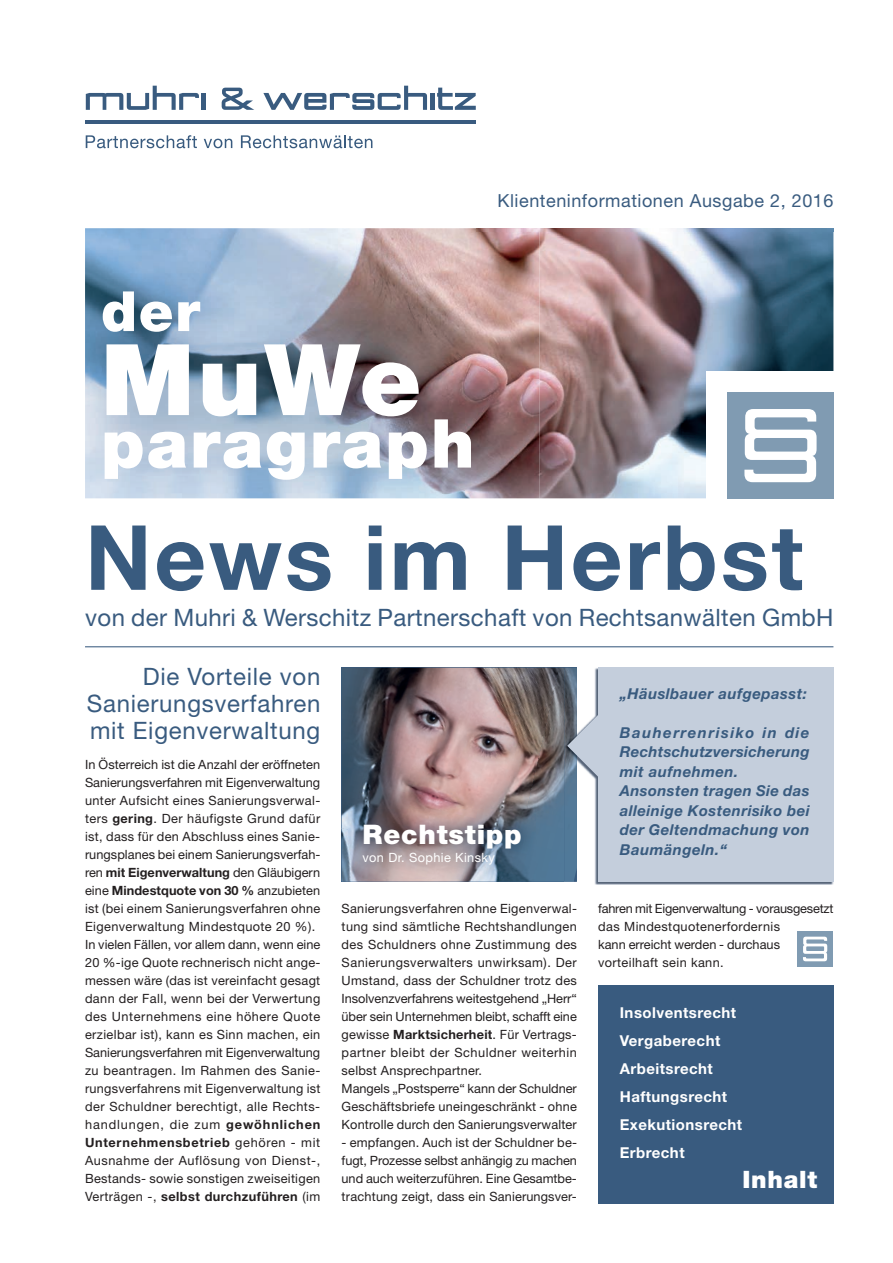
<style>
.page{position:relative;width:893px;height:1263px;background:#fff}
.page>*{position:absolute;margin:0;border:0;box-sizing:border-box;transform-origin:0 0}
.t1{font:900 99px "Helvetica Neue LT Pro";color:#fff}
.t2{font:700 90px "Helvetica Neue LT Pro";letter-spacing:.03em;color:#395b7f}
.t3{font:900 67.5px "Helvetica Neue LT Pro";letter-spacing:.03em;color:#fff}
.t4{font:900 55.5px "Helvetica Neue LT Pro";color:#fff}
.t5{font:900 27px "Helvetica Neue LT Pro";letter-spacing:.03em;color:#fff}
.t6{font:24px/27px "Helvetica Neue LT Pro";letter-spacing:.02em;color:#395b7f;text-align:justify}
.t7{font:900 24px "Helvetica Neue LT Pro";letter-spacing:.03em;color:#fff}
.t8{font:18px "Helvetica Neue LT Pro";letter-spacing:.03em;color:#395b7f}
.t9{font:italic 700 15px/19.5px "Helvetica Neue LT Pro";letter-spacing:.03em;color:#395b7f}
.t10{font:700 15px/28px "Helvetica Neue LT Pro";letter-spacing:.03em;color:#fff}
.t11{font:12.75px/18px "Helvetica Neue LT Pro";letter-spacing:.02em;color:#231f20}
.t12{font:12.75px/18px "Helvetica Neue LT Pro";color:#231f20}
.t13{font:12.75px "Helvetica Neue LT Pro";letter-spacing:.03em;color:#fff}
.s1{font-weight:700}
</style>
<div class="page">
<img style="left:539px;top:232px;width:294px;height:266px">
<hr style="left:202px;top:93px;width:4px;height:17px;background:#395b7f">
<svg style="left:222px;top:88px;width:32px;height:22px"></svg>
<div style="left:430px;top:93px;width:5px;height:17px;background:#395b7f"></div>
<svg style="left:437px;top:88px;width:39px;height:22px"></svg>
<svg style="left:86px;top:135px;width:111px;height:13px"></svg>
<svg style="left:204px;top:139px;width:28px;height:9px"></svg>
<svg style="left:241px;top:135px;width:131px;height:13px"></svg>
<hr style="left:86px;top:121px;width:390px;height:3px;background:#395b7f">
<svg style="left:86px;top:86px;width:113px;height:24px"></svg>
<svg style="left:263px;top:86px;width:164px;height:24px"></svg>
<img style="left:539px;top:228px;width:294px;height:4px">
<div style="left:706px;top:371px;width:127px;height:128px;background:#fff"></div>
<img style="left:85px;top:228px;width:454px;height:270px">
<div style="left:598px;top:985px;width:235px;height:218px;background:#395b7f"></div>
<div style="left:727px;top:392px;width:106px;height:107px;background:#809bb2"></div>
<svg style="left:744px;top:409px;width:73px;height:73px"></svg>
<hr style="left:85px;top:646px;width:748px;height:1px;background:#395b7f">
<div style="left:797px;top:931px;width:36px;height:36px;background:#809bb2"></div>
<svg style="left:803px;top:937px;width:24px;height:24px"></svg>
<img style="left:342px;top:668px;width:168px;height:160px">
<img style="left:510px;top:668px;width:54px;height:214px">
<img style="left:342px;top:828px;width:169px;height:54px">
<img style="left:593px;top:668px;width:240px;height:217px">
<img style="left:564px;top:668px;width:13px;height:214px">
<div style="left:598px;top:668px;width:235px;height:214px;background:#c4cedc"></div>
<svg style="left:567px;top:715px;width:31px;height:62px"></svg>
<img style="left:348px;top:809px;width:188px;height:69px">
<h3 class="t8" style="left:498px;top:189px;width:337px">Klienteninformationen Ausgabe 2, 2016</h3>
<h3 class="t4" style="left:101px;top:278px;width:100px">der</h3>
<h1 class="t1" style="left:101px;top:320px;width:322px">MuWe</h1>
<h3 class="t3" style="left:101px;top:403px;width:375px">paragraph</h3>
<h2 class="t2" style="left:85px;top:501px;width:720px">News im Herbst</h2>
<h3 class="t6" style="left:85px;top:603px;width:750px">von der Muhri &amp; Werschitz Partnerschaft von Rechtsanwälten GmbH</h3>
<h3 class="t6" style="left:87px;top:662px;width:235px;text-indent:56px">Die Vorteile von Sanierungsverfahren mit Eigenverwaltung</h3>
<p class="t11" style="left:85px;top:755px;width:237px">In Österreich ist die Anzahl der eröffneten Sanierungsverfahren mit Eigenverwaltung unter Aufsicht eines Sanierungsverwal&shy;ters <span class="s1">gering</span>. Der häufigste Grund dafür ist, dass für den Abschluss eines Sanie&shy;rungsplanes bei einem Sanierungsverfah&shy;ren <span class="s1">mit Eigenverwaltung</span> den Gläubigern eine <span class="s1">Mindestquote von 30 %</span> anzubieten ist (bei einem Sanierungsverfahren ohne Eigenverwaltung Mindestquote 20 %).<br>In vielen Fällen, vor allem dann, wenn eine 20 %-ige Quote rechnerisch nicht ange&shy;messen wäre (das ist vereinfacht gesagt dann der Fall, wenn bei der Verwertung des Unternehmens eine höhere Quote erzielbar ist), kann es Sinn machen, ein Sanierungsverfahren mit Eigenverwaltung zu beantragen. Im Rahmen des Sanie&shy;rungsverfahrens mit Eigenverwaltung ist der Schuldner berechtigt, alle Rechts&shy;handlungen, die zum <span class="s1">gewöhnlichen Unternehmensbetrieb</span> gehören - mit Ausnahme der Auflösung von Dienst-, Bestands- sowie sonstigen zweiseitigen Verträgen -, <span class="s1">selbst durchzuführen</span> (im</p>
<h3 class="t5" style="left:362px;top:818px;width:161px">Rechtstipp</h3>
<p class="t13" style="left:362px;top:850px;width:134px">von Dr. Sophie Kinsky</p>
<p class="t11" style="left:342px;top:899px;width:237px">Sanierungsverfahren ohne Eigenverwal&shy;tung sind sämtliche Rechtshandlungen des Schuldners ohne Zustimmung des Sanierungsverwalters unwirksam). Der Umstand, dass der Schuldner trotz des Insolvenzverfahrens weitestgehend „Herr“ über sein Unternehmen bleibt, schafft eine gewisse <span class="s1">Marktsicherheit</span>. Für Vertrags&shy;partner bleibt der Schuldner weiterhin selbst Ansprechpartner.<br>Mangels „Postsperre“ kann der Schuldner Geschäftsbriefe uneingeschränkt - ohne Kontrolle durch den Sanierungsverwalter</p>
<p class="t11" style="left:342px;top:1133px;width:237px;text-align:justify">- empfangen. Auch ist der Schuldner be&shy;fugt, Prozesse selbst anhängig zu machen und auch weiterzuführen. Eine Gesamtbe&shy;trachtung zeigt, dass ein Sanierungsver-</p>
<p class="t9" style="left:620px;top:683px;width:189px">„Häuslbauer aufgepasst:</p>
<p class="t9" style="left:620px;top:722px;width:191px">Bauherrenrisiko in die<br>Rechtschutzversicherung mit aufnehmen.<br>Ansonsten tragen Sie das alleinige Kostenrisiko bei der Geltendmachung von<br>Baumängeln.“</p>
<p class="t12" style="left:598px;top:899px;width:237px">fahren mit Eigenverwaltung - vorausgesetzt das Mindestquotenerfordernis<br>kann erreicht werden - durchaus vorteilhaft sein kann.</p>
<p class="t10" style="left:620px;top:998px;width:124px">Insolventsrecht<br>Vergaberecht<br>Arbeitsrecht<br>Haftungsrecht<br>Exekutionsrecht<br>Erbrecht</p>
<h3 class="t7" style="left:742px;top:1165px;width:76px">Inhalt</h3>
</div>
